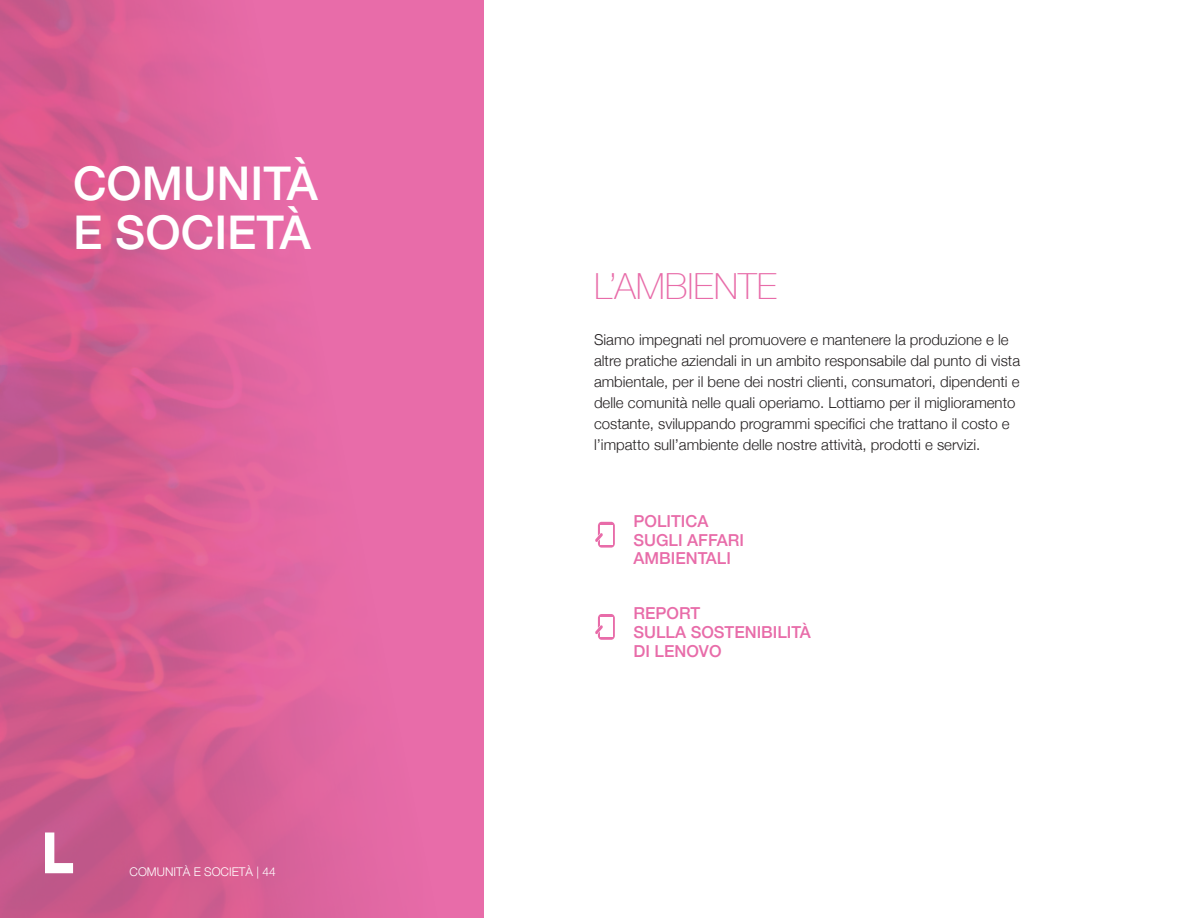
<style>
.page{position:relative;width:1188px;height:918px;background:#fff}
.page>*{position:absolute;margin:0;border:0;box-sizing:border-box;transform-origin:0 0}
.t1{font:500 46.5px/49.5px "Helvetica Neue";color:#fff}
.t2{font:100 36px "Helvetica Neue";color:#e86ca9}
.t3{font:500 16.5px/18.8px "Helvetica Neue";color:#e86ca9}
.t4{font:300 15px/21px "Helvetica Neue";color:#231f20}
.t5{font:300 12px "Helvetica Neue";color:#fff}
</style>
<div class="page">
<img style="left:0;top:0;width:484px;height:918px">
<svg style="left:45px;top:832px;width:28px;height:41px"></svg>
<svg style="left:598px;top:522px;width:17px;height:25px"></svg>
<div style="left:600px;top:525px;width:12px;height:19px;background:#fff"></div>
<svg style="left:595px;top:532px;width:8px;height:12px"></svg>
<svg style="left:598px;top:614px;width:17px;height:26px"></svg>
<div style="left:600px;top:617px;width:12px;height:19px;background:#fff"></div>
<svg style="left:595px;top:624px;width:8px;height:12px"></svg>
<h1 class="t1" style="left:73px;top:156px;width:246px">COMUNITÀ<br>E SOCIETÀ</h1>
<p class="t5" style="left:130px;top:862px;width:9px">Comunit</p>
<p class="t5" style="left:183px;top:862px;width:94px">à e società | 44</p>
<h2 class="t2" style="left:594px;top:258px;width:185px">L’AMBIENTE</h2>
<p class="t4" style="left:594px;top:328px;width:428px">Siamo impegnati nel promuovere e mantenere la produzione e le altre pratiche aziendali in un ambito responsabile dal punto di vista ambientale, per il bene dei nostri clienti, consumatori, dipendenti e delle comunità nelle quali operiamo. Lottiamo per il miglioramento costante, sviluppando programmi specifici che trattano il costo e l’impatto sull’ambiente delle nostre attività, prodotti e servizi.</p>
<p class="t3" style="left:634px;top:511px;width:65px">POLITICA<br>SUGLI AFFA</p>
<p class="t3" style="left:728px;top:530px;width:18px">RI</p>
<p class="t3" style="left:634px;top:549px;width:14px">AMB</p>
<p class="t3" style="left:671px;top:549px;width:62px">IENTALI</p>
<p class="t3" style="left:634px;top:603px;width:68px">REPORT<br>SULLA</p>
<p class="t3" style="left:634px;top:622px;width:179px;text-indent:57px">SOSTENIBILITÀ<br>DI LENOVO</p>
</div>
